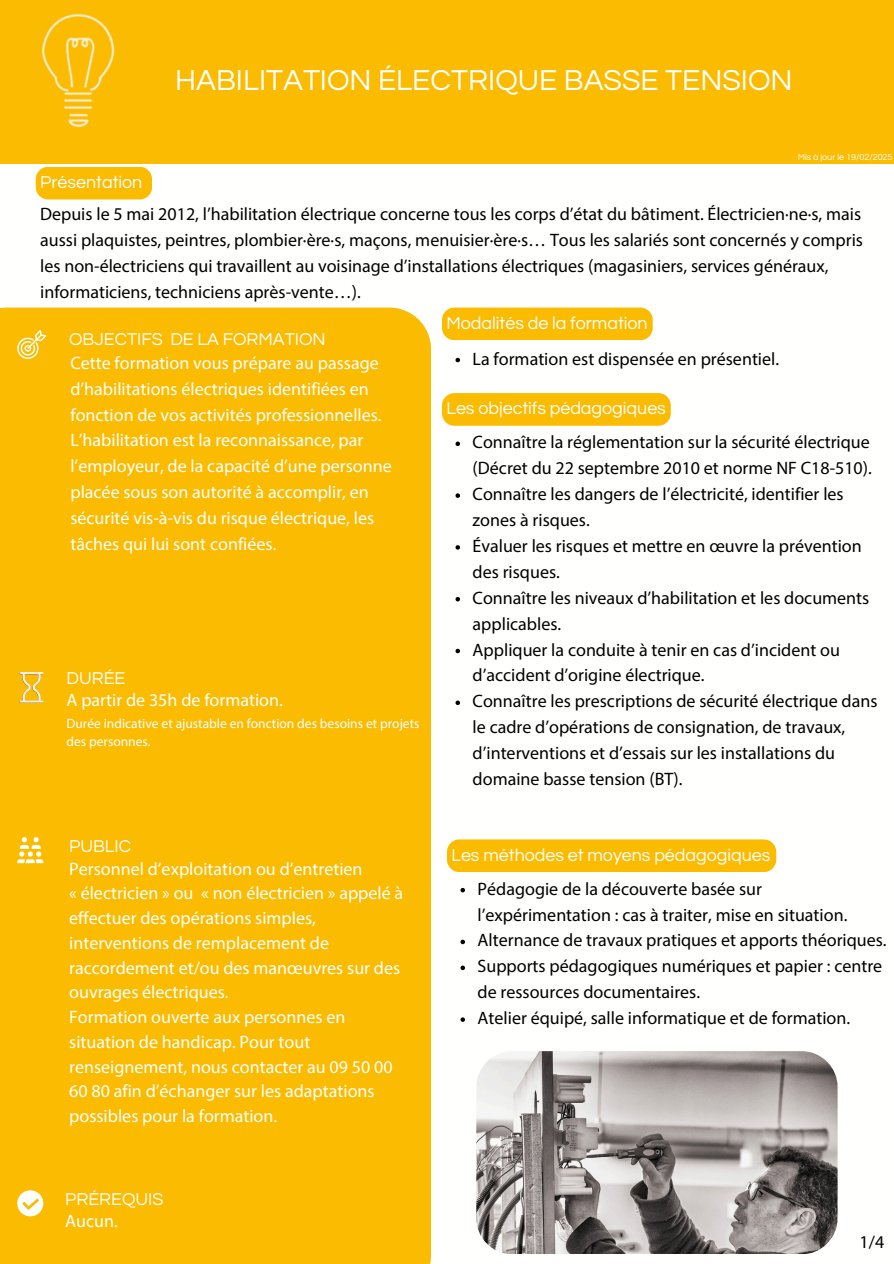
<style>
.page{position:relative;width:894px;height:1264px;background:#fff}
.page>*{position:absolute;margin:0;border:0;box-sizing:border-box;transform-origin:0 0}
.t1{font:30px "Questrial";color:#fff}
.t2{font:18px/26px "Myriad Bengali";color:#000}
.t3{font:18px/24.8px "Myriad Bengali";color:#fff}
.t4{font:17.85px "Questrial";color:#fff}
.t5{font:13.5px/18px "Myriad Bengali";color:#fff}
.t6{font:9px "Questrial";color:#fffffe}
</style>
<div class="page">
<div style="left:0;top:0;width:893px;height:163px;background:#fabb00"></div>
<div style="left:0;top:307px;width:431px;height:956px;background:#fabb00"></div>
<svg style="left:17px;top:330px;width:29px;height:29px"></svg>
<svg style="left:17px;top:1190px;width:26px;height:26px"></svg>
<div style="left:36px;top:167px;width:116px;height:32px;background:#fabb00;border-radius:12px"></div>
<svg style="left:455px;top:358px;width:5px;height:4px"></svg>
<div style="left:442px;top:307px;width:210px;height:33px;background:#fabb00;border-radius:12px"></div>
<svg style="left:455px;top:441px;width:5px;height:5px"></svg>
<svg style="left:455px;top:493px;width:5px;height:5px"></svg>
<svg style="left:455px;top:545px;width:5px;height:4px"></svg>
<svg style="left:455px;top:597px;width:5px;height:4px"></svg>
<svg style="left:455px;top:648px;width:5px;height:5px"></svg>
<svg style="left:455px;top:700px;width:5px;height:5px"></svg>
<div style="left:442px;top:393px;width:228px;height:33px;background:#fabb00;border-radius:12px"></div>
<svg style="left:460px;top:887px;width:5px;height:5px"></svg>
<svg style="left:460px;top:939px;width:5px;height:5px"></svg>
<svg style="left:460px;top:965px;width:5px;height:5px"></svg>
<svg style="left:460px;top:1017px;width:5px;height:4px"></svg>
<div style="left:447px;top:839px;width:329px;height:33px;background:#fabb00;border-radius:12px"></div>
<svg style="left:17px;top:837px;width:26px;height:26px"></svg>
<img style="left:17px;top:669px;width:28px;height:36px">
<img style="left:476px;top:1051px;width:361px;height:202px">
<img style="left:41px;top:13px;width:74px;height:114px">
<p class="t4" style="left:40px;top:173px;width:104px">Présentation</p>
<h3 class="t1" style="left:175px;top:66px;width:618px">HABILITATION ÉLECTRIQUE BASSE TENSION</h3>
<p class="t6" style="left:797px;top:153px;width:96px">Mis à jour le 19/02/2025</p>
<h3 class="t2" style="left:40px;top:203px;width:824px">Depuis le 5 mai 2012, l’habilitation électrique concerne tous les corps d’état du bâtiment. Électricien·ne·s, mais aussi plaquistes, peintres, plombier·ère·s, maçons, menuisier·ère·s… Tous les salariés sont concernés y compris les non-électriciens qui travaillent au voisinage d’installations électriques (magasiniers, services généraux, informaticiens, techniciens après-vente…).</h3>
<h1 class="t4" style="left:69px;top:330px;width:258px">OBJECTIFS DE LA FORMATION</h1>
<p class="t3" style="left:70px;top:351px;width:323px;line-height:26px">Cette formation vous prépare au passage d’habilitations électriques identifiées en fonction de vos activités professionnelles.<br>L’habilitation est la reconnaissance, par l’employeur, de la capacité d’une personne placée sous son autorité à accomplir, en sécurité vis-à-vis du risque électrique, les tâches qui lui sont confiées.</p>
<p class="t4" style="left:67px;top:669px;width:60px">DURÉE</p>
<p class="t3" style="left:67px;top:689px;width:218px">A partir de 35h de formation.</p>
<p class="t5" style="left:67px;top:715px;width:354px">Durée indicative et ajustable en fonction des besoins et projets des personnes.</p>
<h3 class="t4" style="left:69px;top:837px;width:63px">PUBLIC</h3>
<p class="t3" style="left:69px;top:857px;width:335px">Personnel d’exploitation ou d’entretien<br>« électricien » ou « non électricien » appelé à effectuer des opérations simples, interventions de remplacement de raccordement et/ou des manœuvres sur des ouvrages électriques.<br>Formation ouverte aux personnes en situation de handicap. Pour tout renseignement, nous contacter au 09 50 00<br>60 80 afin d’échanger sur les adaptations possibles pour la formation.</p>
<p class="t4" style="left:65px;top:1190px;width:100px">PRÉREQUIS</p>
<h3 class="t3" style="left:65px;top:1209px;width:54px">Aucun.</h3>
<h3 class="t4" style="left:446px;top:314px;width:203px">Modalités de la formation</h3>
<h2 class="t2" style="left:472px;top:347px;width:308px">La formation est dispensée en présentiel.</h2>
<h3 class="t4" style="left:446px;top:400px;width:221px">Les objectifs pédagogiques</h3>
<p class="t2" style="left:472px;top:431px;width:400px">Connaître la réglementation sur la sécurité électrique (Décret du 22 septembre 2010 et norme NF C18-510).</p>
<h2 class="t2" style="left:472px;top:482px;width:372px">Connaître les dangers de l’électricité, identifier les zones à risques.</h2>
<h3 class="t2" style="left:472px;top:534px;width:390px">Évaluer les risques et mettre en œuvre la prévention des risques.</h3>
<h4 class="t2" style="left:472px;top:586px;width:398px">Connaître les niveaux d’habilitation et les documents applicables.</h4>
<p class="t2" style="left:472px;top:638px;width:369px">Appliquer la conduite à tenir en cas d’incident ou d’accident d’origine électrique.</p>
<h2 class="t2" style="left:472px;top:689px;width:406px">Connaître les prescriptions de sécurité électrique dans le cadre d’opérations de consignation, de travaux, d’interventions et d’essais sur les installations du domaine basse tension (BT).</h2>
<p class="t4" style="left:451px;top:846px;width:320px">Les méthodes et moyens pédagogiques</p>
<p class="t2" style="left:477px;top:877px;width:371px">Pédagogie de la découverte basée sur l’expérimentation : cas à traiter, mise en situation.</p>
<h2 class="t2" style="left:477px;top:929px;width:410px">Alternance de travaux pratiques et apports théoriques.</h2>
<h3 class="t2" style="left:477px;top:954px;width:406px">Supports pédagogiques numériques et papier : centre de ressources documentaires.</h3>
<h3 class="t2" style="left:477px;top:1006px;width:374px">Atelier équipé, salle informatique et de formation.</h3>
<p class="t2" style="left:859px;top:1230px;width:26px">1/4</p>
</div>
